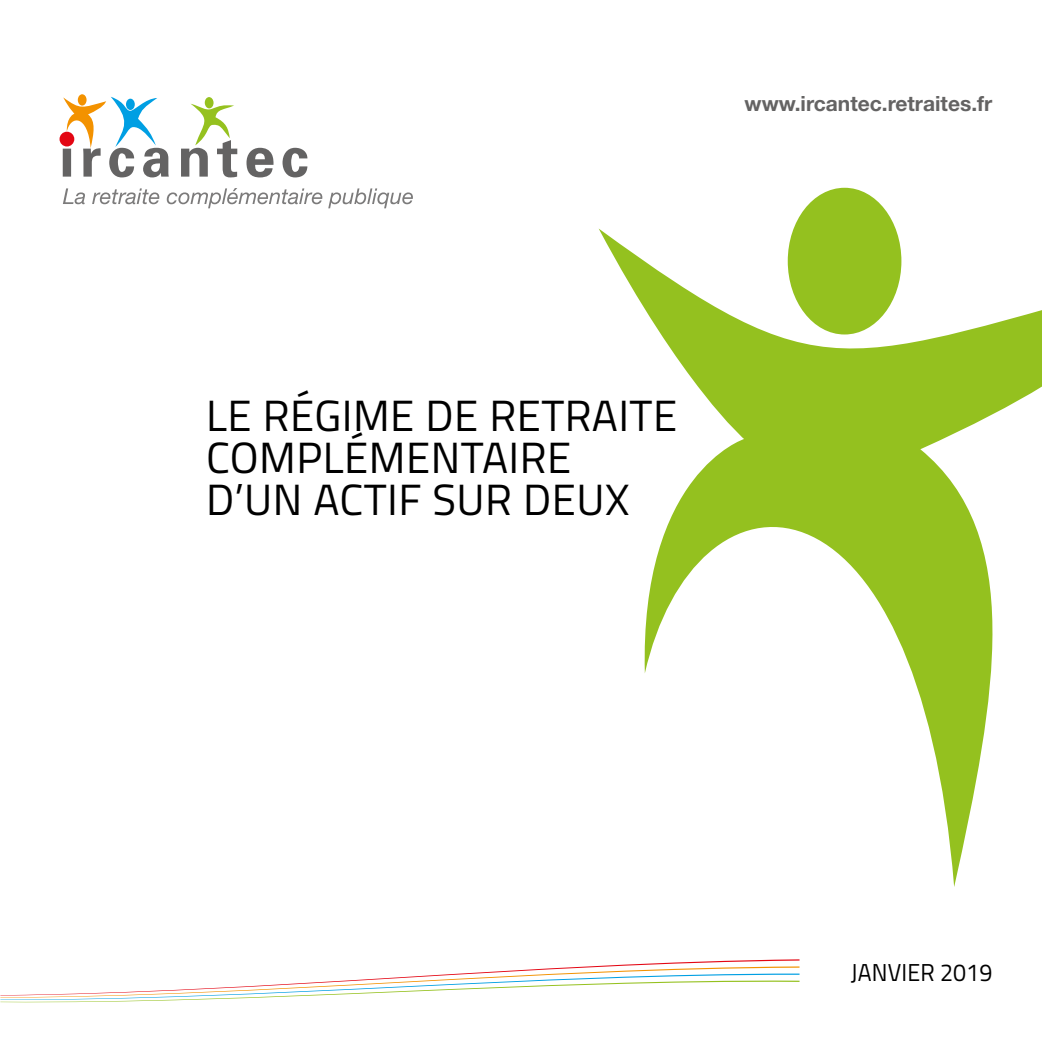
<style>
.page{position:relative;width:1042px;height:1042px;background:#fff}
.page>*{position:absolute;margin:0;border:0;box-sizing:border-box;transform-origin:0 0}
.t1{font:43.75px/42px "Titillium";letter-spacing:.01em;color:#000}
.t2{font:24.5px "Titillium";letter-spacing:.01em;color:#000;scale:.95 1}
.t3{font:700 21px "Helvetica Neue LT";color:#646363}
</style>
<div class="page">
<svg style="left:246px;top:148px;width:27px;height:29px"></svg>
<svg style="left:282px;top:148px;width:25px;height:29px"></svg>
<svg style="left:181px;top:104px;width:56px;height:73px"></svg>
<div style="left:205px;top:97px;width:9px;height:11px;background:#95c11f;border-radius:50%"></div>
<svg style="left:78px;top:94px;width:9px;height:12px"></svg>
<svg style="left:62px;top:97px;width:107px;height:80px"></svg>
<div style="left:60px;top:132px;width:14px;height:14px;background:#e30613;border-radius:50%"></div>
<svg style="left:63px;top:188px;width:22px;height:16px"></svg>
<svg style="left:92px;top:188px;width:67px;height:16px"></svg>
<svg style="left:167px;top:188px;width:155px;height:20px"></svg>
<svg style="left:328px;top:188px;width:85px;height:20px"></svg>
<div style="left:788px;top:188px;width:113px;height:146px;background:#94c11f;border-radius:50%"></div>
<svg style="left:598px;top:228px;width:444px;height:659px"></svg>
<svg style="left:0;top:959px;width:799px;height:44px"></svg>
<p class="t3" style="left:744px;top:90px;width:249px">www.ircantec.retraites.fr</p>
<p class="t1" style="left:206px;top:393px;width:473px">LE RÉGIME DE RETRAITE<br>COMPLÉMENTAIRE<br>D’UN ACTIF SUR DEUX</p>
<p class="t2" style="left:851px;top:954px;width:151px">JANVIER 2019</p>
</div>
